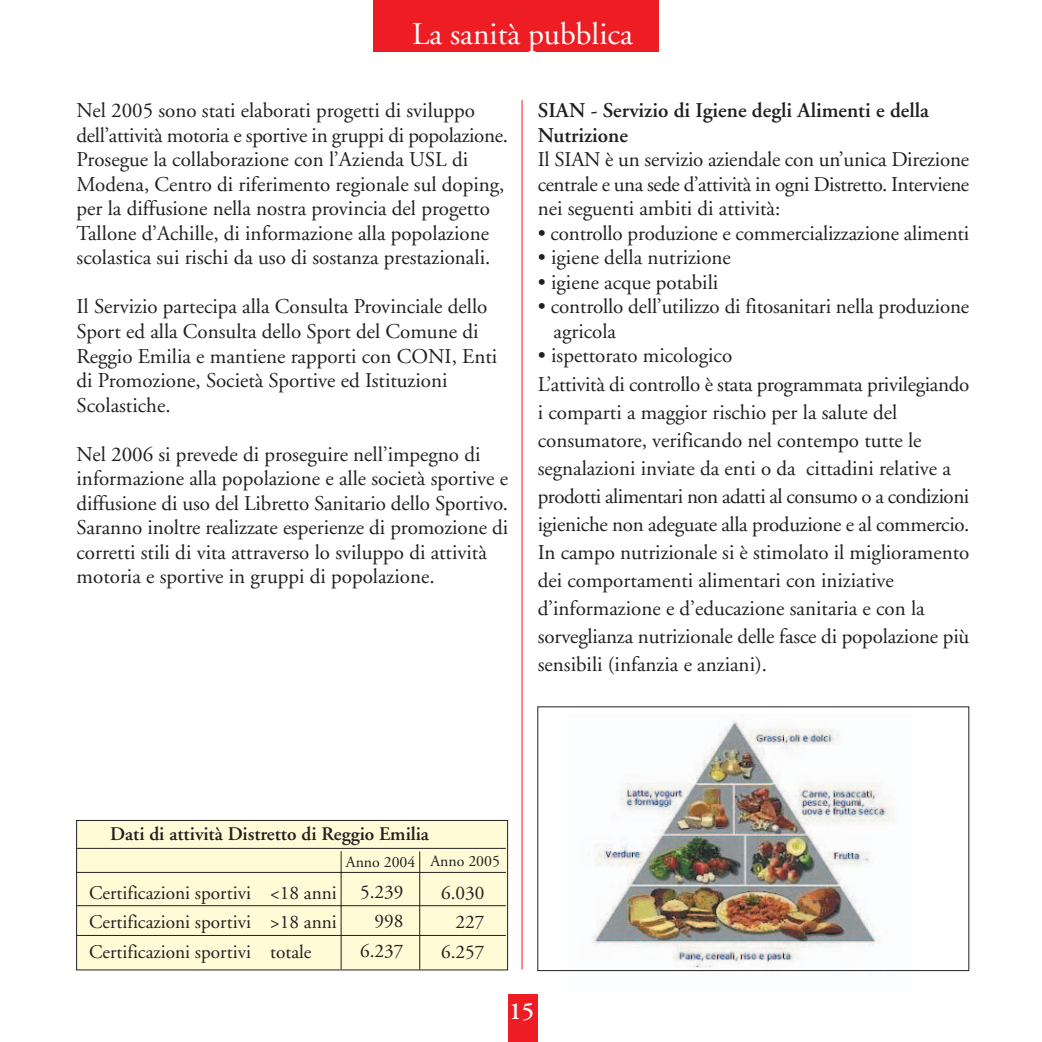
<style>
.page{position:relative;width:1042px;height:1042px;background:#fff}
.page>*{position:absolute;margin:0;border:0;box-sizing:border-box;transform-origin:0 0}
.t1{font:31.5px "Adobe Garamond";color:#fff}
.t2{font:600 24.5px "Adobe Garamond";color:#fff}
.t3{font:21px/24.5px "Adobe Garamond";color:#231f20}
.t4{font:600 21px/24.5px "Adobe Garamond";color:#231f20}
.t5{font:19.25px/29.8px "Adobe Garamond";color:#231f20;text-align:right}
.t6{font:600 19.25px "Adobe Garamond";color:#231f20}
.t7{font:15.75px "Adobe Garamond";color:#231f20}
</style>
<div class="page">
<div style="left:76px;top:820px;width:431px;height:149px;background:#fffbd6;border:1px solid #231f20"></div>
<hr style="left:77px;top:872px;width:429px;height:1px;background:#231f20">
<hr style="left:77px;top:905px;width:429px;height:1px;background:#231f20">
<hr style="left:77px;top:935px;width:429px;height:1px;background:#231f20">
<hr style="left:341px;top:851px;width:1px;height:117px;background:#231f20">
<hr style="left:77px;top:847px;width:429px;height:1px;background:#231f20">
<hr style="left:419px;top:851px;width:1px;height:118px;background:#231f20">
<div style="left:373px;top:0;width:285px;height:52px;background:#ee1d23"></div>
<div style="left:508px;top:994px;width:29px;height:47px;background:#ee1d23"></div>
<hr style="left:521px;top:100px;width:1px;height:869px;background:#ee1d23">
<img style="left:566px;top:720px;width:346px;height:254px">
<h1 class="t1" style="left:412px;top:21px;width:222px">La sanità pubblica</h1>
<p class="t3" style="left:77px;top:100px;width:433px">Nel 2005 sono stati elaborati progetti di sviluppo dell’attività motoria e sportive in gruppi di popolazione.<br>Prosegue la collaborazione con l’Azienda USL di Modena, Centro di riferimento regionale sul doping, per la diffusione nella nostra provincia del progetto Tallone d’Achille, di informazione alla popolazione scolastica sui rischi da uso di sostanza prestazionali.</p>
<p class="t3" style="left:77px;top:296px;width:422px">Il Servizio partecipa alla Consulta Provinciale dello Sport ed alla Consulta dello Sport del Comune di Reggio Emilia e mantiene rapporti con CONI, Enti di Promozione, Società Sportive ed Istituzioni Scolastiche.</p>
<p class="t3" style="left:77px;top:443px;width:433px">Nel 2006 si prevede di proseguire nell’impegno di informazione alla popolazione e alle società sportive e diffusione di uso del Libretto Sanitario dello Sportivo.<br>Saranno inoltre realizzate esperienze di promozione di corretti stili di vita attraverso lo sviluppo di attività motoria e sportive in gruppi di popolazione.</p>
<p class="t4" style="left:537px;top:100px;width:392px">SIAN - Servizio di Igiene degli Alimenti e della<br>Nutrizione</p>
<p class="t3" style="left:537px;top:149px;width:433px;text-align:justify">Il SIAN è un servizio aziendale con un’unica Direzione centrale e una sede d’attività in ogni Distretto. Interviene nei seguenti ambiti di attività:</p>
<p class="t3" style="left:537px;top:223px;width:433px">• controllo produzione e commercializzazione alimenti</p>
<p class="t3" style="left:537px;top:247px;width:195px">• igiene della nutrizione</p>
<p class="t3" style="left:537px;top:272px;width:182px">• igiene acque potabili</p>
<p class="t3" style="left:553px;top:296px;width:417px;text-indent:-16px">• controllo dell’utilizzo di fitosanitari nella produzione agricola</p>
<p class="t3" style="left:537px;top:344px;width:433px;line-height:28px">• ispettorato micologico<br>L’attività di controllo è stata programmata privilegiando i comparti a maggior rischio per la salute del consumatore, verificando nel contempo tutte le segnalazioni inviate da enti o da cittadini relative a prodotti alimentari non adatti al consumo o a condizioni igieniche non adeguate alla produzione e al commercio.<br>In campo nutrizionale si è stimolato il miglioramento dei comportamenti alimentari con iniziative d’informazione e d’educazione sanitaria e con la sorveglianza nutrizionale delle fasce di popolazione più sensibili (infanzia e anziani).</p>
<p class="t6" style="left:110px;top:825px;width:320px">Dati di attività Distretto di Reggio Emilia</p>
<p class="t5" style="left:89px;top:879px;width:249px;text-align:justify">Certificazioni sportivi &lt;18 anni Certificazioni sportivi &gt;18 anni Certificazioni sportivi totale</p>
<p class="t7" style="left:346px;top:855px;width:155px">Anno 2004 Anno 2005</p>
<p class="t5" style="left:360px;top:878px;width:45px">5.239<br>998<br>6.237</p>
<p class="t5" style="left:441px;top:879px;width:45px">6.030<br>227<br>6.257</p>
<p class="t2" style="left:509px;top:1001px;width:26px">15</p>
</div>
